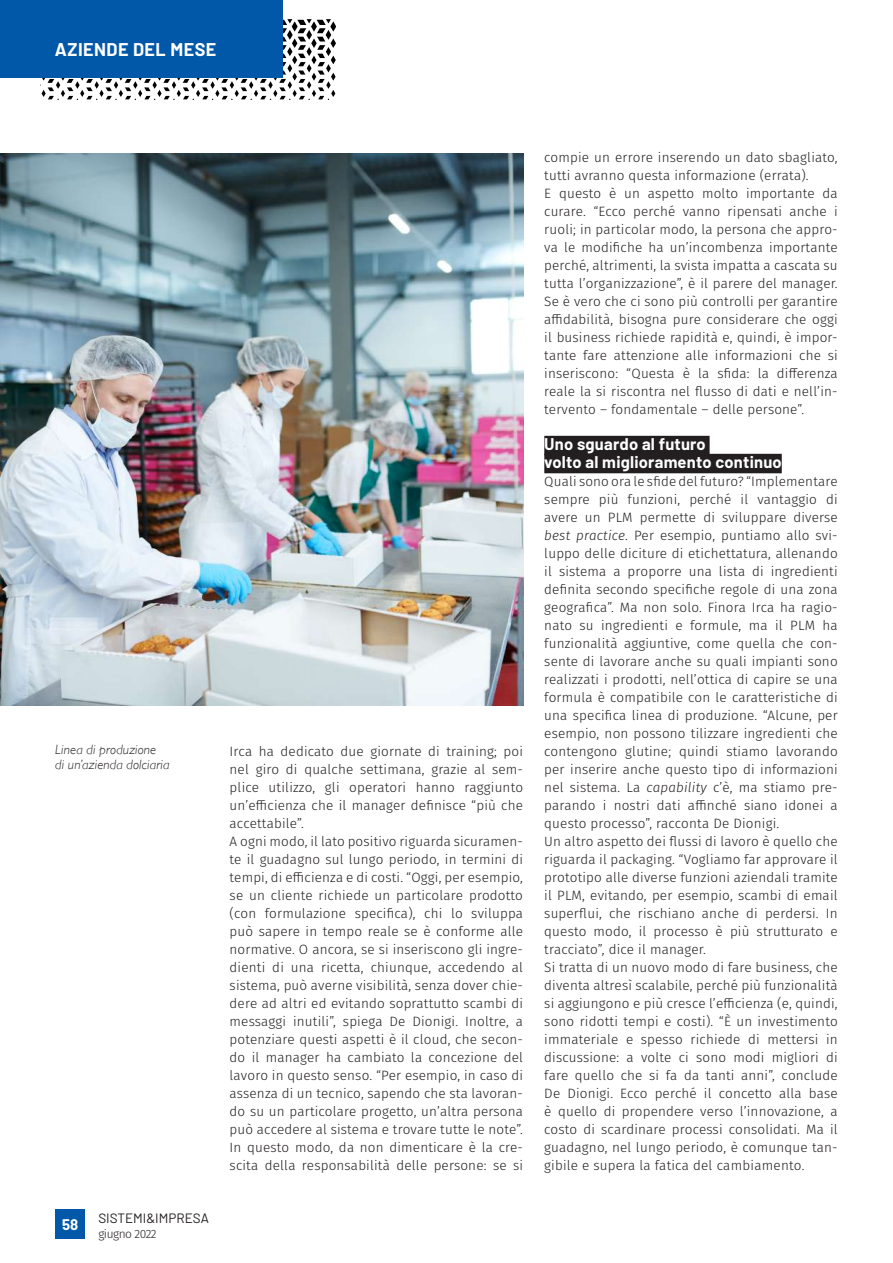
<style>
.page{position:relative;width:893px;height:1263px;background:#fff}
.page>*{position:absolute;margin:0;border:0;box-sizing:border-box;transform-origin:0 0}
.t1{font:700 18px "Barlow";letter-spacing:.025em;color:#fff}
.t2{font:700 16.5px/18px "Barlow";letter-spacing:.015em;color:#fff}
.t3{font:700 15px "Barlow";color:#fff}
.t4{font:300 13.5px/18px "Fira Sans";letter-spacing:.015em;color:#231f20}
.t5{font:italic 300 13.5px/15px "Gill Sans";letter-spacing:.01em;color:#231f20}
.t6{font:13.5px "Barlow";color:#231f20}
.t7{font:300 12px "Fira Sans";letter-spacing:-.04em;color:#231f20}
.s1{font-style:italic}
</style>
<div class="page">
<svg style="left:40px;top:19px;width:296px;height:81px"></svg>
<div style="left:0;top:0;width:283px;height:77px;background:#0157a8"></div>
<div style="left:55px;top:1209px;width:30px;height:30px;background:#0157a8"></div>
<div style="left:544px;top:436px;width:166px;height:19px;background:#231f20"></div>
<div style="left:544px;top:454px;width:238px;height:19px;background:#231f20"></div>
<img style="left:0;top:153px;width:523px;height:553px">
<h1 class="t1" style="left:55px;top:36px;width:163px">AZIENDE DEL MESE</h1>
<p class="t5" style="left:55px;top:741px;width:116px">Linea di produzione<br>di un’azienda dolciaria</p>
<p class="t3" style="left:62px;top:1213px;width:18px">58</p>
<p class="t6" style="left:98px;top:1209px;width:112px">SISTEMI&amp;IMPRESA</p>
<p class="t7" style="left:98px;top:1225px;width:60px">giugno 2022</p>
<p class="t4" style="left:230px;top:742px;width:295px">Irca ha dedicato due giornate di training; poi nel giro di qualche settimana, grazie al sem&shy;plice utilizzo, gli operatori hanno raggiunto un’efficienza che il manager definisce “più che accettabile”.<br>A ogni modo, il lato positivo riguarda sicuramen&shy;te il guadagno sul lungo periodo, in termini di tempi, di efficienza e di costi. “Oggi, per esempio, se un cliente richiede un particolare prodotto (con formulazione specifica), chi lo sviluppa può sapere in tempo reale se è conforme alle normative. O ancora, se si inseriscono gli ingre&shy;dienti di una ricetta, chiunque, accedendo al sistema, può averne visibilità, senza dover chie&shy;dere ad altri ed evitando soprattutto scambi di messaggi inutili”, spiega De Dionigi. Inoltre, a potenziare questi aspetti è il cloud, che secon&shy;do il manager ha cambiato la concezione del lavoro in questo senso. “Per esempio, in caso di assenza di un tecnico, sapendo che sta lavoran&shy;do su un particolare progetto, un’altra persona può accedere al sistema e trovare tutte le note”.<br>In questo modo, da non dimenticare è la cre&shy;scita della responsabilità delle persone: se si</p>
<p class="t4" style="left:544px;top:148px;width:295px">compie un errore inserendo un dato sbagliato, tutti avranno questa informazione (errata).<br>E questo è un aspetto molto importante da curare. “Ecco perché vanno ripensati anche i ruoli; in particolar modo, la persona che appro&shy;va le modifiche ha un’incombenza importante perché, altrimenti, la svista impatta a cascata su tutta l’organizzazione”, è il parere del manager.<br>Se è vero che ci sono più controlli per garantire affidabilità, bisogna pure considerare che oggi il business richiede rapidità e, quindi, è impor&shy;tante fare attenzione alle informazioni che si inseriscono: “Questa è la sfida: la differenza reale la si riscontra nel flusso di dati e nell’in&shy;tervento – fondamentale – delle persone”.</p>
<p class="t2" style="left:544px;top:434px;width:239px">Uno sguardo al futuro<br>volto al miglioramento continuo</p>
<p class="t4" style="left:544px;top:472px;width:295px">Quali sono ora le sfide del futuro? “Implementare sempre più funzioni, perché il vantaggio di avere un PLM permette di sviluppare diverse <span class="s1">best practice</span>. Per esempio, puntiamo allo svi&shy;luppo delle diciture di etichettatura, allenando il sistema a proporre una lista di ingredienti definita secondo specifiche regole di una zona geografica”. Ma non solo. Finora Irca ha ragio&shy;nato su ingredienti e formule, ma il PLM ha funzionalità aggiuntive, come quella che con&shy;sente di lavorare anche su quali impianti sono realizzati i prodotti, nell’ottica di capire se una formula è compatibile con le caratteristiche di una specifica linea di produzione. “Alcune, per esempio, non possono tilizzare ingredienti che contengono glutine; quindi stiamo lavorando per inserire anche questo tipo di informazioni nel sistema. La <span class="s1">capability</span> c’è, ma stiamo pre&shy;parando i nostri dati affinché siano idonei a questo processo”, racconta De Dionigi.<br>Un altro aspetto dei flussi di lavoro è quello che riguarda il packaging. “Vogliamo far approvare il prototipo alle diverse funzioni aziendali tramite il PLM, evitando, per esempio, scambi di email superflui, che rischiano anche di perdersi. In questo modo, il processo è più strutturato e tracciato”, dice il manager.<br>Si tratta di un nuovo modo di fare business, che diventa altresì scalabile, perché più funzionalità si aggiungono e più cresce l’efficienza (e, quindi, sono ridotti tempi e costi). “È un investimento immateriale e spesso richiede di mettersi in discussione: a volte ci sono modi migliori di fare quello che si fa da tanti anni”, conclude De Dionigi. Ecco perché il concetto alla base è quello di propendere verso l’innovazione, a costo di scardinare processi consolidati. Ma il guadagno, nel lungo periodo, è comunque tan&shy;gibile e supera la fatica del cambiamento.</p>
</div>
